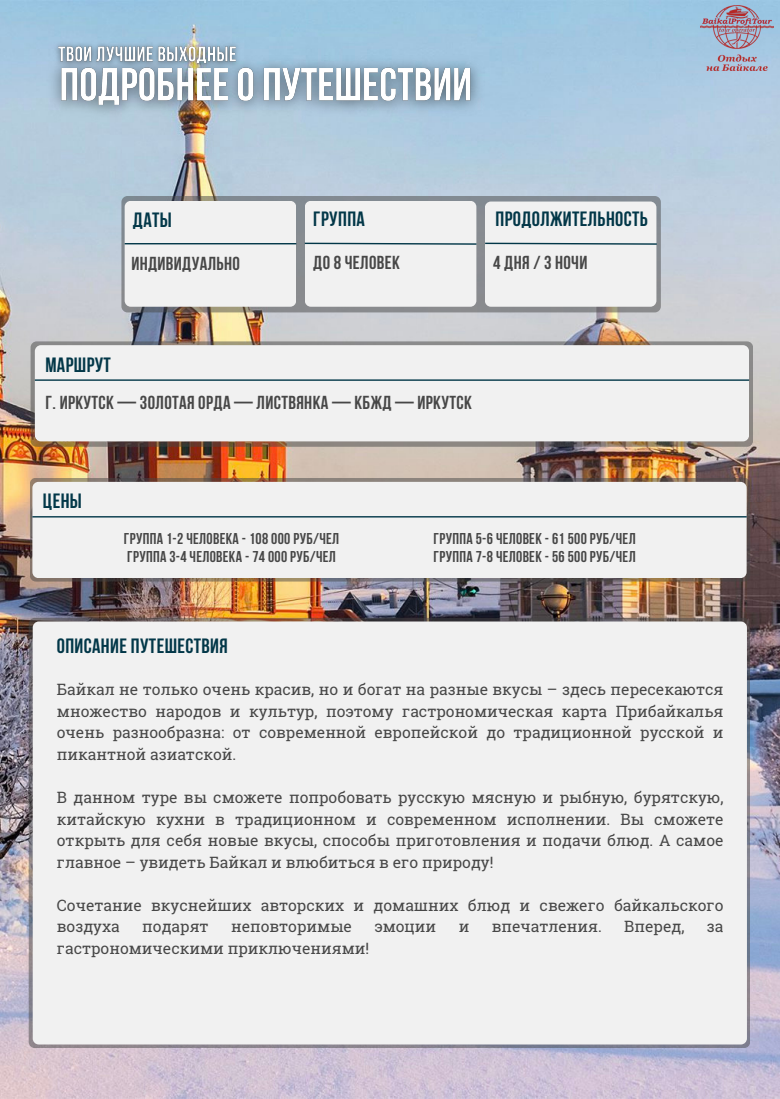
<style>
.page{position:relative;width:780px;height:1099px;background:#fff}
.page>*{position:absolute;margin:0;border:0;box-sizing:border-box;transform-origin:0 0}
.t1{font:700 20.62px "Bebas Neue";letter-spacing:.02em;color:#023748}
.t2{font:700 18.75px "Bebas Neue";letter-spacing:.02em;color:#474747}
.t3{font:15.62px/21.6px "Roboto Slab";color:#474747;text-align:justify}
.t4{font:700 15.62px "Bebas Neue";letter-spacing:.02em;color:#474747}
</style>
<div class="page">
<img style="left:0;top:0;width:779px;height:1098px">
<img style="left:30px;top:477px;width:720px;height:104px;border-radius:6px">
<svg style="left:29px;top:617px;width:721px;height:430px;background:#837c7e"></svg>
<svg style="left:121px;top:196px;width:539px;height:116px;background:#86898d"></svg>
<div style="left:125px;top:201px;width:171px;height:106px;background:#f1f1f1;border-radius:6px"></div>
<div style="left:32px;top:482px;width:714px;height:96px;background:#f1f1f1;border-radius:6px"></div>
<div style="left:33px;top:621px;width:713px;height:423px;background:#f1f1f1;border-radius:6px"></div>
<hr style="left:125px;top:243px;width:171px;height:1px;background:#023748">
<div style="left:305px;top:201px;width:171px;height:106px;background:#f1f1f1;border-radius:6px"></div>
<div style="left:484px;top:201px;width:172px;height:106px;background:#f1f1f1;border-radius:6px"></div>
<svg style="left:303px;top:242px;width:355px;height:3px"></svg>
<hr style="left:32px;top:516px;width:714px;height:1px;background:#023748">
<img style="left:42px;top:49px;width:448px;height:78px">
<img style="left:49px;top:38px;width:195px;height:35px">
<img style="left:31px;top:341px;width:722px;height:106px;border-radius:6px">
<div style="left:35px;top:345px;width:714px;height:96px;background:#f1f1f1;border-radius:6px"></div>
<hr style="left:35px;top:379px;width:714px;height:2px;background:#023748">
<img style="left:700px;top:5px;width:73px;height:66px">
<p class="t1" style="left:313px;top:211px;width:53px">группа</p>
<p class="t1" style="left:133px;top:212px;width:40px">Даты</p>
<p class="t2" style="left:131px;top:256px;width:110px">Индивидуально</p>
<p class="t2" style="left:313px;top:255px;width:88px">до 8 человек</p>
<p class="t1" style="left:495px;top:211px;width:154px">продолжительность</p>
<p class="t2" style="left:493px;top:255px;width:96px">4 дня / 3 ночи</p>
<p class="t1" style="left:45px;top:356px;width:67px">маршрут</p>
<p class="t2" style="left:45px;top:395px;width:428px">г. иркутск — золотая орда — Листвянка — кбжд — иркутск</p>
<p class="t1" style="left:43px;top:493px;width:40px">Цены</p>
<p class="t4" style="left:124px;top:532px;width:217px">Группа 1-2 человека - 108 000 руб/чел</p>
<p class="t4" style="left:127px;top:550px;width:210px">группа 3-4 человека - 74 000 руб/чел</p>
<p class="t1" style="left:57px;top:637px;width:172px">Описание путешествия</p>
<p class="t4" style="left:433px;top:532px;width:203px">группа 5-6 человек - 61 500 руб/чел</p>
<p class="t4" style="left:433px;top:550px;width:203px">группа 7-8 человек - 56 500 руб/чел</p>
<p class="t3" style="left:57px;top:678px;width:668px">Байкал не только очень красив, но и богат на разные вкусы – здесь пересекаются множество народов и культур, поэтому гастрономическая карта Прибайкалья очень разнообразна: от современной европейской до традиционной русской и пикантной азиатской.</p>
<p class="t3" style="left:57px;top:786px;width:668px">В данном туре вы сможете попробовать русскую мясную и рыбную, бурятскую, китайскую кухни в традиционном и современном исполнении. Вы сможете открыть для себя новые вкусы, способы приготовления и подачи блюд. А самое главное – увидеть Байкал и влюбиться в его природу!</p>
<p class="t3" style="left:57px;top:893px;width:668px">Сочетание вкуснейших авторских и домашних блюд и свежего байкальского воздуха</p>
<p class="t3" style="left:142px;top:915px;width:68px">подарят</p>
<p class="t3" style="left:231px;top:915px;width:122px">неповторимые</p>
<p class="t3" style="left:374px;top:915px;width:63px">эмоции</p>
<p class="t3" style="left:458px;top:915px;width:12px">и</p>
<p class="t3" style="left:491px;top:915px;width:112px">впечатления.</p>
<p class="t3" style="left:624px;top:915px;width:62px">Вперед,</p>
<p class="t3" style="left:706px;top:915px;width:18px">за</p>
<p class="t3" style="left:57px;top:937px;width:314px">гастрономическими приключениями!</p>
</div>
